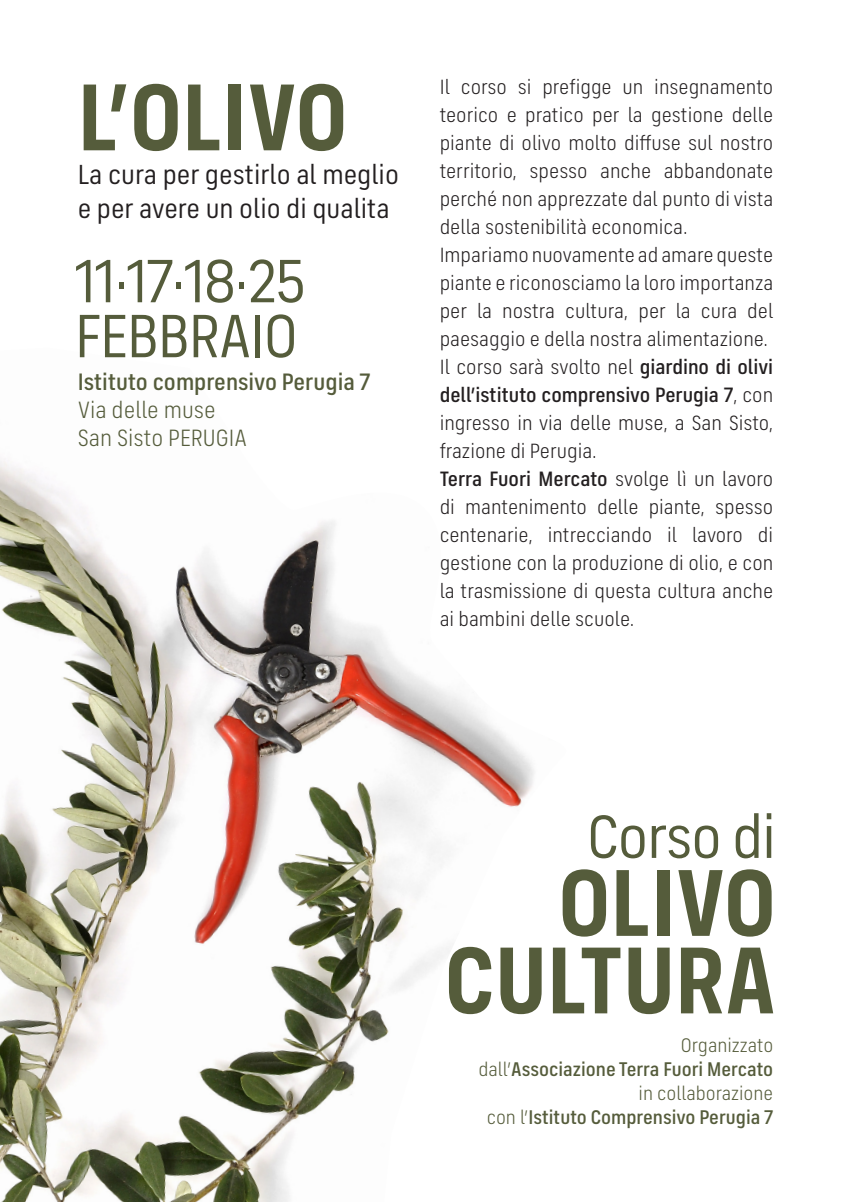
<style>
.page{position:relative;width:851px;height:1202px;background:#fff}
.page>*{position:absolute;margin:0;border:0;box-sizing:border-box;transform-origin:0 0}
.t1{font:700 95.6px "FS Industrie Nw";color:#555c3b}
.t2{font:62px "FS Industrie Nw";letter-spacing:-.02em;color:#555c3b}
.t3{font:28px "FS Industrie Nw";color:#231f20}
.t4{font:500 24px "FS Industrie Nw";color:#555c3b}
.t5{font:24px "FS Industrie Nw";color:#555c3b}
.t6{font:21px/28px "FS Industrie Nw";color:#231f20;text-align:justify}
.t7{font:500 20px "FS Industrie Nw";color:#555c3b}
.t8{font:20px "FS Industrie Nw";color:#555c3b}
.s1{font-weight:500}
.s2{font-weight:400}
</style>
<div class="page">
<img style="left:0;top:461px;width:534px;height:741px">
<p class="t1" style="left:78px;top:59px;width:271px">L’OLIVO</p>
<p class="t3" style="left:78px;top:158px;width:323px">La cura per gestirlo al meglio</p>
<p class="t3" style="left:78px;top:192px;width:313px">e per avere un olio di qualita</p>
<p class="t2" style="left:75px;top:245px;width:232px">11·17·18·25</p>
<p class="t2" style="left:75px;top:300px;width:224px">FEBBRAIO</p>
<p class="t4" style="left:78px;top:367px;width:294px">Istituto comprensivo Perugia 7</p>
<p class="t5" style="left:78px;top:396px;width:139px">Via delle muse</p>
<p class="t5" style="left:78px;top:424px;width:171px">San Sisto PERUGIA</p>
<p class="t6" style="left:439px;top:73px;width:335px">Il corso si prefigge un insegnamento teorico e pratico per la gestione delle piante di olivo molto diffuse sul nostro territorio, spesso anche abbandonate perché non apprezzate dal punto di vista della sostenibilità economica.</p>
<p class="t6" style="left:439px;top:241px;width:335px">Impariamo nuovamente ad amare queste piante e riconosciamo la loro importanza per la nostra cultura, per la cura del paesaggio e della nostra alimentazione.</p>
<p class="t6" style="left:439px;top:353px;width:335px">Il corso sarà svolto nel <span class="s1">giardino di olivi dell’istituto comprensivo Perugia 7</span>, con ingresso in via delle muse, a San Sisto, frazione di Perugia.</p>
<p class="t6" style="left:439px;top:465px;width:335px"><span class="s1">Terra Fuori Mercato</span> svolge lì un lavoro di mantenimento delle piante, spesso centenarie, intrecciando il lavoro di gestione con la produzione di olio, e con la trasmissione di questa cultura anche ai bambini delle scuole.</p>
<p class="t2" style="left:587px;top:801px;width:190px">Corso di</p>
<p class="t1" style="left:558px;top:844px;width:219px">OLIVO</p>
<p class="t1" style="left:444px;top:922px;width:333px">CULTURA</p>
<p class="t8" style="left:680px;top:1034px;width:94px">Organizzato</p>
<p class="t7" style="left:478px;top:1057px;width:296px"><span class="s2">dall’</span>Associazione Terra Fuori Mercato</p>
<p class="t8" style="left:638px;top:1082px;width:136px">in collaborazione</p>
<p class="t7" style="left:486px;top:1105px;width:288px"><span class="s2">con l’</span>Istituto Comprensivo Perugia 7</p>
</div>
